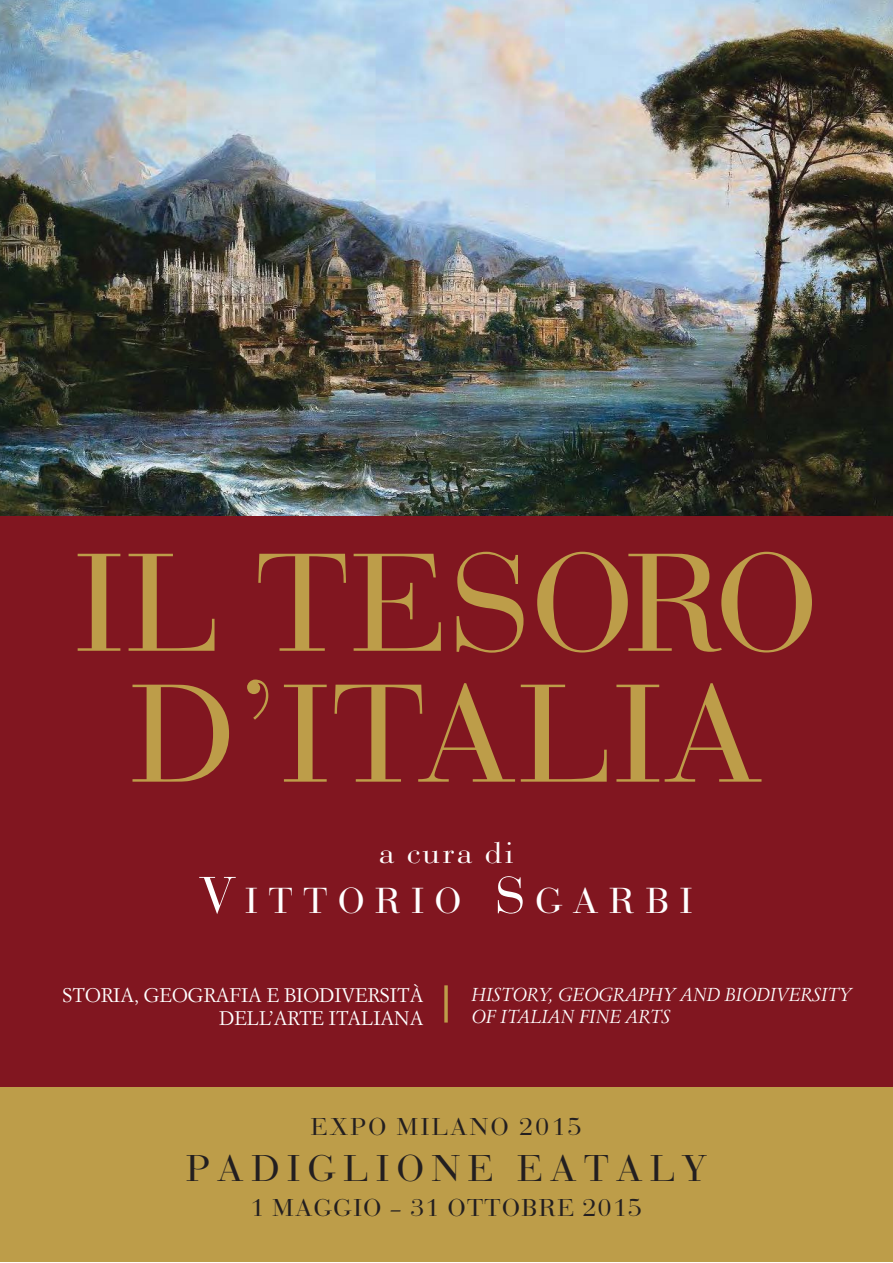
<style>
.page{position:relative;width:893px;height:1263px;background:#fff}
.page>*{position:absolute;margin:0;border:0;box-sizing:border-box;transform-origin:0 0}
.t1{font:145.5px/130.9px "Bodoni";letter-spacing:.02em;color:#bd9d49;text-align:center}
.t2{font:39px "Bodoni";letter-spacing:.2em;color:#231f20}
.t3{font:37.8px "Bodoni";letter-spacing:.285em;color:#fff}
.t4{font:30.9px "Bodoni";letter-spacing:.1em;color:#fff}
.t5{font:25.5px "Bodoni";letter-spacing:.06em;color:#231f20}
.t6{font:25.5px "Bodoni";letter-spacing:.1em;color:#231f20}
.t7{font:19.35px/23.2px "Simoncini Garamond";color:#fff;text-align:right}
.t8{font:italic 18.45px/22px "Simoncini Garamond";color:#fff}
.s1{font-size:54px}
</style>
<div class="page">
<img style="left:0;top:0;width:892px;height:517px">
<div style="left:0;top:517px;width:892px;height:745px;background:#811620"></div>
<div style="left:0;top:1088px;width:892px;height:174px;background:#bd9d49"></div>
<svg style="left:444px;top:985px;width:4px;height:38px"></svg>
<h1 class="t1" style="left:75px;top:539px;width:744px">IL TESORO<br>D’ITALIA</h1>
<h3 class="t4" style="left:379px;top:835px;width:135px">a cura di</h3>
<h3 class="t3" style="left:200px;top:879px;width:494px"><span class="s1">V</span>ITTORIO <span class="s1">S</span>GARBI</h3>
<p class="t7" style="left:63px;top:985px;width:362px">STORIA, GEOGRAFIA E BIODIVERSITÀ<br>DELL’ARTE ITALIANA</p>
<p class="t8" style="left:471px;top:985px;width:382px">HISTORY, GEOGRAPHY AND BIODIVERSITY<br>OF ITALIAN FINE ARTS</p>
<h3 class="t6" style="left:311px;top:1112px;width:272px">EXPO MILANO 2015</h3>
<h2 class="t2" style="left:186px;top:1146px;width:521px">PADIGLIONE EATALY</h2>
<h3 class="t5" style="left:250px;top:1193px;width:393px">1 MAGGIO – 31 OTTOBRE 2015</h3>
</div>
